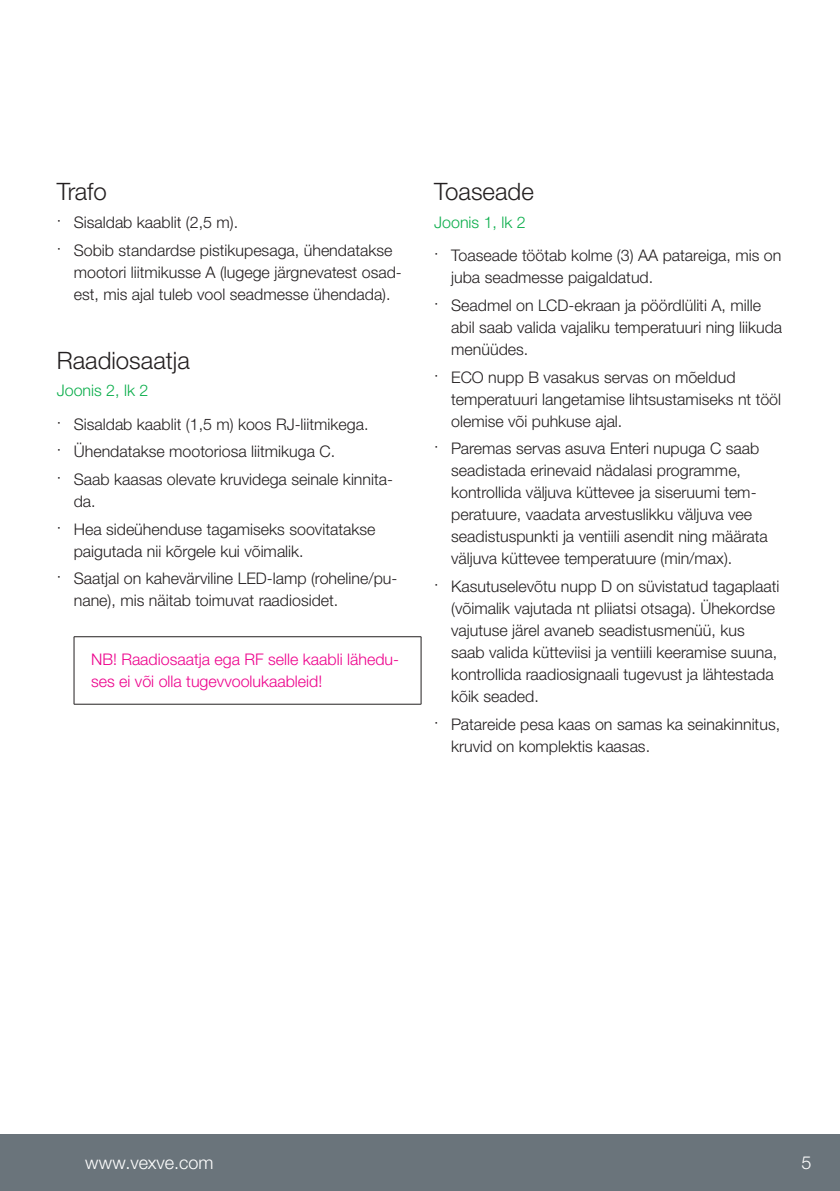
<style>
.page{position:relative;width:840px;height:1191px;background:#fff}
.page>*{position:absolute;margin:0;border:0;box-sizing:border-box;transform-origin:0 0}
.Väliotsikko{font:300 24px "Helvetica Neue LTW1 G";color:#231f20}
.t1{font:300 18px "Helvetica Neue LTW1 G";color:#fff}
.t2{font:300 16px/22px "Helvetica Neue LTW1 G";color:#231f20}
.Leipis{font:300 16px/22px "Helvetica Neue LTW1 G";color:#ed028c}
.Leipis-2{font:300 16px "Helvetica Neue LTW1 G";color:#0cae4c}
</style>
<div class="page">
<hr style="left:74px;top:636px;width:347px;height:1px;background:#231f20">
<hr style="left:74px;top:637px;width:1px;height:67px;background:#231f20">
<hr style="left:420px;top:637px;width:1px;height:67px;background:#231f20">
<hr style="left:74px;top:704px;width:347px;height:1px;background:#231f20">
<div style="left:0;top:1134px;width:839px;height:57px;background:#6a747b"></div>
<p class="Väliotsikko" style="left:57px;top:177px;width:52px">Trafo</p>
<p class="t2" style="left:57px;top:211px;width:183px">· Sisaldab kaablit (2,5 m).</p>
<p class="t2" style="left:74px;top:239px;width:329px;text-indent:-17px">· Sobib standardse pistikupesaga, ühendatakse mootori liitmikusse A (lugege järgnevatest osad&shy;est, mis ajal tuleb vool seadmesse ühendada).</p>
<p class="Väliotsikko" style="left:57px;top:345px;width:134px">Raadiosaatja</p>
<p class="Leipis-2" style="left:57px;top:381px;width:93px">Joonis 2, lk 2</p>
<p class="t2" style="left:57px;top:413px;width:313px">· Sisaldab kaablit (1,5 m) koos RJ-liitmikega.</p>
<p class="t2" style="left:57px;top:440px;width:280px">· Ühendatakse mootoriosa liitmikuga C.</p>
<p class="t2" style="left:74px;top:468px;width:320px;text-indent:-17px">· Saab kaasas olevate kruvidega seinale kinnita&shy;da.</p>
<p class="t2" style="left:74px;top:518px;width:303px;text-indent:-17px">· Hea sideühenduse tagamiseks soovitatakse paigutada nii kõrgele kui võimalik.</p>
<p class="t2" style="left:74px;top:568px;width:325px;text-indent:-17px">· Saatjal on kahevärviline LED-lamp (roheline/pu&shy;nane), mis näitab toimuvat raadiosidet.</p>
<p class="Leipis" style="left:91px;top:648px;width:309px">NB! Raadiosaatja ega RF selle kaabli lähedu&shy;ses ei või olla tugevvoolukaableid!</p>
<p class="Väliotsikko" style="left:434px;top:177px;width:101px">Toaseade</p>
<p class="Leipis-2" style="left:434px;top:212px;width:93px">Joonis 1, lk 2</p>
<p class="t2" style="left:451px;top:244px;width:331px;text-indent:-17px">· Toaseade töötab kolme (3) AA patareiga, mis on juba seadmesse paigaldatud.</p>
<p class="t2" style="left:451px;top:294px;width:332px;text-indent:-17px">· Seadmel on LCD-ekraan ja pöördlüliti A, mille abil saab valida vajaliku temperatuuri ning liikuda menüüdes.</p>
<p class="t2" style="left:451px;top:366px;width:331px;text-indent:-17px">· ECO nupp B vasakus servas on mõeldud temperatuuri langetamise lihtsustamiseks nt tööl olemise või puhkuse ajal.</p>
<p class="t2" style="left:451px;top:437px;width:318px;text-indent:-17px">· Paremas servas asuva Enteri nupuga C saab seadistada erinevaid nädalasi programme, kontrollida väljuva küttevee ja siseruumi tem&shy;peratuure, vaadata arvestuslikku väljuva vee seadistuspunkti ja ventiili asendit ning määrata väljuva küttevee temperatuure (min/max).</p>
<p class="t2" style="left:451px;top:575px;width:330px;text-indent:-17px">· Kasutuselevõtu nupp D on süvistatud tagaplaati (võimalik vajutada nt pliiatsi otsaga). Ühekordse vajutuse järel avaneb seadistusmenüü, kus saab valida kütteviisi ja ventiili keeramise suuna, kontrollida raadiosignaali tugevust ja lähtestada kõik seaded.</p>
<p class="t2" style="left:451px;top:713px;width:330px;text-indent:-17px">· Patareide pesa kaas on samas ka seinakinnitus, kruvid on komplektis kaasas.</p>
<p class="t1" style="left:85px;top:1151px;width:130px">www.vexve.com</p>
<p class="t1" style="left:801px;top:1151px;width:12px">5</p>
</div>
